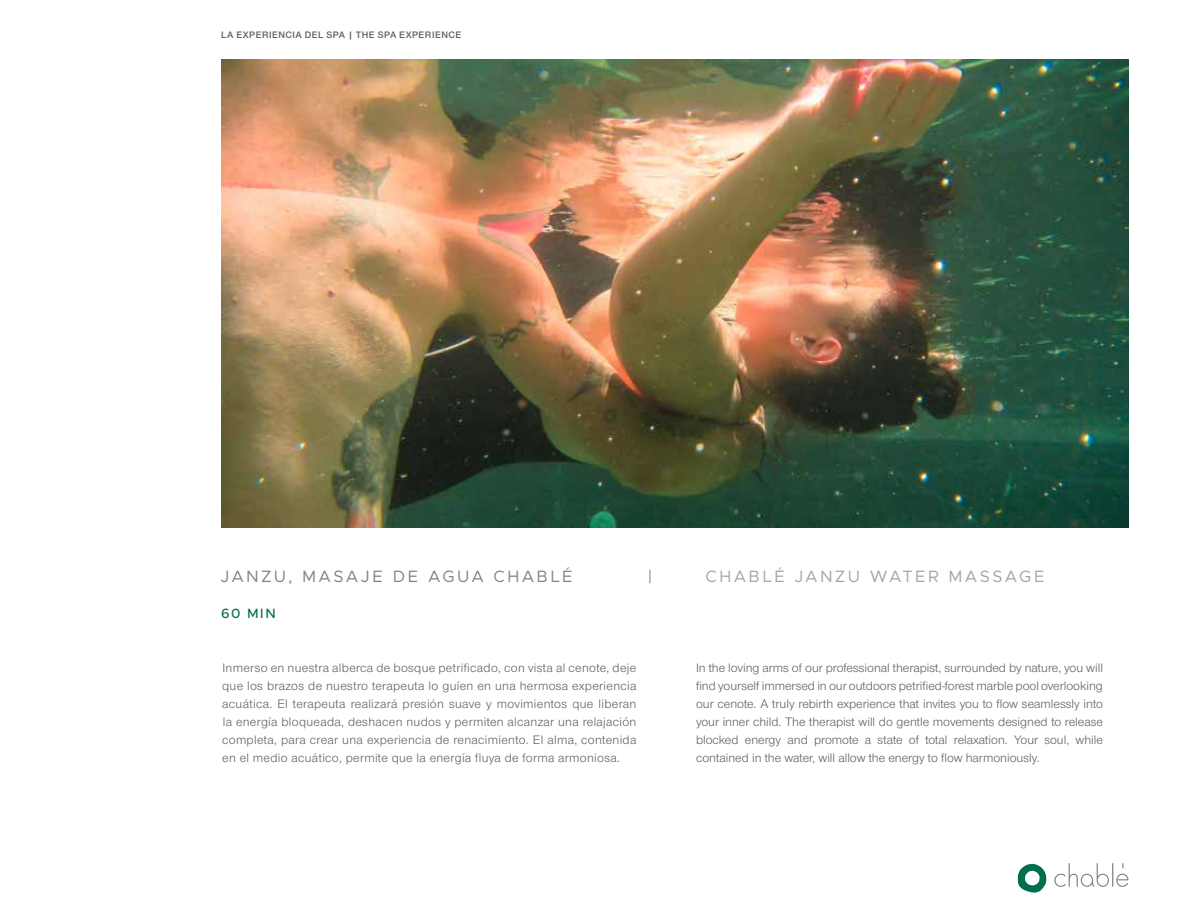
<style>
.page{position:relative;width:1188px;height:918px;background:#fff}
.page>*{position:absolute;margin:0;border:0;box-sizing:border-box;transform-origin:0 0}
.t1{font:16.5px "Metropolis";letter-spacing:.145em;color:#81827c}
.t2{font:16.5px "Metropolis";letter-spacing:.145em;color:#a4a5a0}
.t3{font:500 13.5px "Metropolis";color:#006e51}
.t4{font:12.75px/18px "Nimbus San Nov T";letter-spacing:.005em;color:#5f6060;text-align:justify}
.t5{font:9.75px "Nimbus San Nov T Sem Bol";letter-spacing:.05em;color:#5f6060}
</style>
<div class="page">
<svg style="left:1018px;top:864px;width:28px;height:29px"></svg>
<svg style="left:1054px;top:863px;width:75px;height:24px"></svg>
<img style="left:221px;top:60px;width:907px;height:468px">
<p class="t5" style="left:221px;top:29px;width:242px">LA EXPERIENCIA DEL SPA | THE SPA EXPERIENCE</p>
<p class="t1" style="left:220px;top:566px;width:354px">JANZU, MASAJE DE AGUA CHABLÉ</p>
<p class="t1" style="left:648px;top:566px;width:6px">|</p>
<p class="t2" style="left:706px;top:566px;width:340px">CHABLÉ JANZU WATER MASSAGE</p>
<p class="t3" style="left:221px;top:604px;width:56px">60 MIN</p>
<p class="t4" style="left:222px;top:658px;width:416px">Inmerso en nuestra alberca de bosque petrificado, con vista al cenote, deje que los brazos de nuestro terapeuta lo guíen en una hermosa experiencia acuática. El terapeuta realizará presión suave y movimientos que liberan la energía bloqueada, deshacen nudos y permiten alcanzar una relajación completa, para crear una experiencia de renacimiento. El alma, contenida en el medio acuático, permite que la energía fluya de forma armoniosa.</p>
<p class="t4" style="left:696px;top:658px;width:408px">In the loving arms of our professional therapist, surrounded by nature, you will find yourself immersed in our outdoors petrified-forest marble pool overlooking our cenote. A truly rebirth experience that invites you to flow seamlessly into your inner child. The therapist will do gentle movements designed to release blocked energy and promote a state of total relaxation. Your soul, while contained in the water, will allow the energy to flow harmoniously.</p>
</div>
